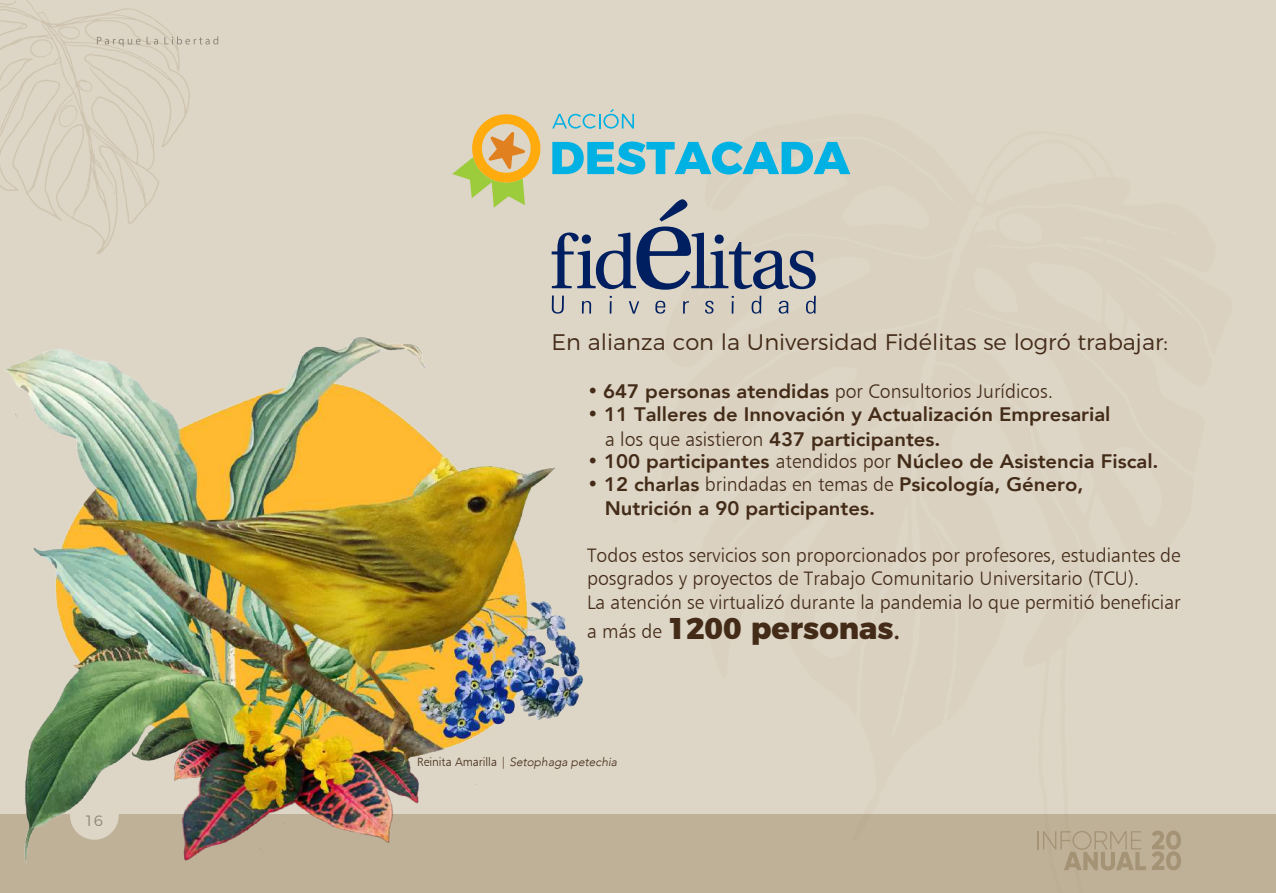
<style>
.page{position:relative;width:1276px;height:893px;background:#ddd5c5}
.page>*{position:absolute;margin:0;border:0;box-sizing:border-box;transform-origin:0 0}
.t1{font:800 30px "Montserrat";color:#432b18}
.t2{font:300 22.5px "Montserrat";color:#432b18}
.t3{font:19.5px/23.4px "Humanist 777 BT Light B";color:#432b18}
.t4{font:800 19.5px "Avenir";color:#432b18;scale:1.04 1}
.t5{font:300 15px "Montserrat";color:#90867c}
.t6{font:italic 300 12px "Avenir";color:#432b18}
.s1{font-family:"Avenir";font-weight:800}
.s2{font-family:"Humanist 777 BT Light B";font-weight:400}
.s3{font-family:"Humanist 777 BT Light B";font-weight:400;font-size:19.5px}
.s4{font-family:"Myriad Pro";font-weight:400}
.s5{font-family:"Humanist 777 BT Light B";font-weight:400;font-style:normal}
</style>
<div class="page">
<div style="left:0;top:814px;width:1276px;height:79px;background:#bfb198"></div>
<svg style="left:0;top:0;width:190px;height:254px"></svg>
<svg style="left:59px;top:105px;width:18px;height:22px"></svg>
<svg style="left:30px;top:27px;width:50px;height:31px"></svg>
<svg style="left:113px;top:188px;width:2px;height:7px"></svg>
<svg style="left:1037px;top:831px;width:144px;height:39px"></svg>
<svg style="left:97px;top:37px;width:44px;height:10px"></svg>
<svg style="left:147px;top:37px;width:11px;height:7px"></svg>
<svg style="left:164px;top:36px;width:54px;height:8px"></svg>
<img style="left:5px;top:337px;width:578px;height:525px">
<svg style="left:551px;top:199px;width:265px;height:115px"></svg>
<svg style="left:452px;top:114px;width:89px;height:94px"></svg>
<svg style="left:552px;top:109px;width:82px;height:20px"></svg>
<svg style="left:552px;top:142px;width:298px;height:33px"></svg>
<p class="t5" style="left:84px;top:808px;width:20px">16</p>
<p class="t2" style="left:551px;top:325px;width:618px">En alianza con la Universidad Fidélitas se logró trabajar:</p>
<p class="t3" style="left:587px;top:379px;width:467px">• <span class="s1">647 personas atendidas</span> por Consultorios Jurídicos.</p>
<p class="t4" style="left:587px;top:399px;width:505px"><span class="s2">•</span> 11 Talleres de Innovación y Actualización Empresarial</p>
<p class="t3" style="left:605px;top:427px;width:337px">a los que asistieron <span class="s1">437 participantes.</span></p>
<p class="t4" style="left:587px;top:446px;width:551px"><span class="s2">•</span> 100 participantes <span class="s2">atendidos por</span> Núcleo de Asistencia Fiscal.</p>
<p class="t4" style="left:587px;top:469px;width:479px"><span class="s2">•</span> 12 charlas <span class="s2">brindadas en temas de</span> Psicología, Género,</p>
<p class="t4" style="left:605px;top:493px;width:261px">Nutrición a 90 participantes.</p>
<p class="t3" style="left:587px;top:543px;width:595px">Todos estos servicios son proporcionados por profesores, estudiantes de posgrados y proyectos de Trabajo Comunitario Universitario (TCU).<br>La atención se virtualizó durante la pandemia lo que permitió beneficiar</p>
<h1 class="t1" style="left:587px;top:603px;width:314px"><span class="s3">a más de</span> 1200 personas<span class="s4">.</span></h1>
<p class="t6" style="left:417px;top:755px;width:201px"><span class="s5">Reinita Amarilla |</span> Setophaga petechia</p>
</div>
